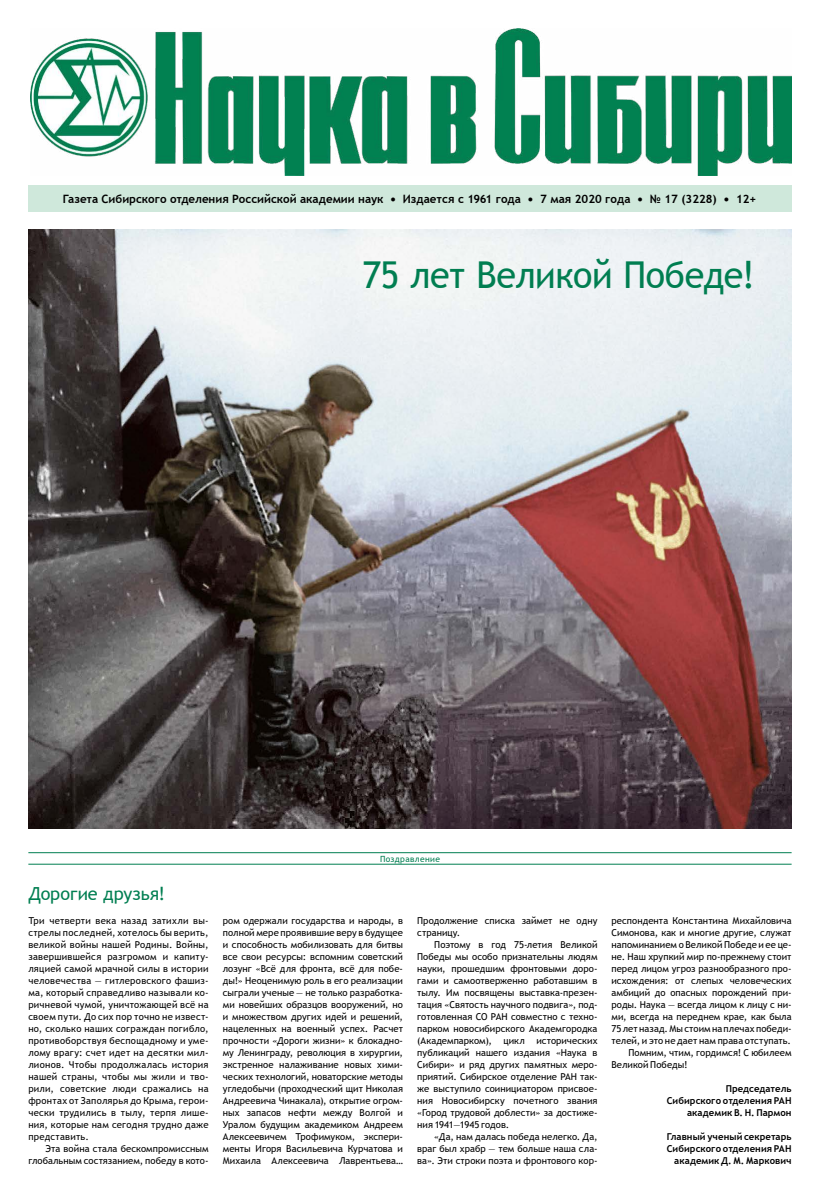
<style>
.page{position:relative;width:820px;height:1191px;background:#fff}
.page>*{position:absolute;margin:0;border:0;box-sizing:border-box;transform-origin:0 0}
.t1{font:37px "Trebuchet MS";letter-spacing:-.01em;color:#007e51}
.t2{font:18px "Trebuchet MS";color:#007e51}
.t3{font:700 11.5px "Trebuchet MS";color:#000}
.t4{font:9.5px/12px "Trebuchet MS";letter-spacing:.005em;color:#000;text-align:justify}
.t5{font:700 9.5px/12px "Trebuchet MS";letter-spacing:.01em;color:#000;text-align:right}
.t6{font:8.5px "Trebuchet MS";letter-spacing:.04em;color:#007e51}
.s1{font-size:9px}
</style>
<div class="page">
<div style="left:28px;top:185px;width:763px;height:27px;background:#cfe8db"></div>
<img style="left:31px;top:29px;width:760px;height:147px">
<hr style="left:28px;top:852px;width:763px;height:1px;background:#007e51">
<hr style="left:28px;top:863px;width:763px;height:1px;background:#007e51">
<img style="left:28px;top:229px;width:763px;height:599px">
<p class="t3" style="left:63px;top:191px;width:694px">Газета Сибирского отделения Российской академии наук <span class="s1">●</span> Издается с 1961 года <span class="s1">●</span> 7 мая 2020 года <span class="s1">●</span> № 17 (3228) <span class="s1">●</span> 12+</p>
<h1 class="t1" style="left:362px;top:252px;width:394px">75 лет Великой Победе!</h1>
<h2 class="t2" style="left:28px;top:882px;width:138px">Дорогие друзья!</h2>
<p class="t4" style="left:28px;top:915px;width:182px">Три четверти века назад затихли вы&shy;стрелы последней, хотелось бы верить, великой войны нашей Родины. Войны, завершившейся разгромом и капиту&shy;ляцией самой мрачной силы в истории человечества — гитлеровского фашиз&shy;ма, который справедливо называли ко&shy;ричневой чумой, уничтожающей всё на своем пути. До сих пор точно не извест&shy;но, сколько наших сограждан погибло, противоборствуя беспощадному и уме&shy;лому врагу: счет идет на десятки мил&shy;лионов. Чтобы продолжалась история нашей страны, чтобы мы жили и тво&shy;рили, советские люди сражались на фронтах от Заполярья до Крыма, герои&shy;чески трудились в тылу, терпя лише&shy;ния, которые нам сегодня трудно даже представить.</p>
<p class="t4" style="left:28px;top:1143px;width:182px;text-align:right">Эта война стала бескомпромиссным глобальным состязанием, победу в кото-</p>
<p class="t6" style="left:380px;top:853px;width:61px">Поздравление</p>
<p class="t4" style="left:223px;top:915px;width:182px">ром одержали государства и народы, в полной мере проявившие веру в будущее и способность мобилизовать для битвы все свои ресурсы: вспомним советский лозунг «Всё для фронта, всё для побе&shy;ды!» Неоценимую роль в его реализации сыграли ученые — не только разработка&shy;ми новейших образцов вооружений, но и множеством других идей и решений, нацеленных на военный успех. Расчет прочности «Дороги жизни» к блокадно&shy;му Ленинграду, революция в хирургии, экстренное налаживание новых хими&shy;ческих технологий, новаторские методы угледобычи (проходческий щит Николая Андреевича Чинакала), открытие огром&shy;ных запасов нефти между Волгой и Уралом будущим академиком Андреем Алексеевичем Трофимуком, экспери&shy;менты Игоря Васильевича Курчатова и Михаила Алексеевича Лаврентьева…</p>
<p class="t4" style="left:417px;top:915px;width:182px">Продолжение списка займет не одну страницу.</p>
<p class="t4" style="left:417px;top:939px;width:182px;text-indent:17px">Поэтому в год 75-летия Великой Победы мы особо признательны людям науки, прошедшим фронтовыми доро&shy;гами и самоотверженно работавшим в тылу. Им посвящены выставка-презен&shy;тация «Святость научного подвига», под&shy;готовленная СО РАН совместно с техно&shy;парком новосибирского Академгородка (Академпарком), цикл исторических публикаций нашего издания «Наука в Сибири» и ряд других памятных меро&shy;приятий. Сибирское отделение РАН так&shy;же выступило соинициатором присвое&shy;ния Новосибирску почетного звания «Город трудовой доблести» за достиже&shy;ния 1941—1945 годов.</p>
<p class="t4" style="left:417px;top:1131px;width:182px;text-indent:17px">«Да, нам далась победа нелегко. Да, враг был храбр — тем больше наша сла&shy;ва». Эти строки поэта и фронтового кор-</p>
<p class="t4" style="left:611px;top:915px;width:182px">респондента Константина Михайловича</p>
<p class="t4" style="left:611px;top:927px;width:181px">Симонова, как и многие другие, служат</p>
<p class="t4" style="left:611px;top:939px;width:181px">напоминанием о Великой Победе и ее це-</p>
<p class="t4" style="left:611px;top:951px;width:182px">не. Наш хрупкий мир по-прежнему стоит</p>
<p class="t4" style="left:611px;top:963px;width:181px">перед лицом угроз разнообразного про-</p>
<p class="t4" style="left:611px;top:975px;width:182px">исхождения: от слепых человеческих</p>
<p class="t4" style="left:611px;top:987px;width:181px">амбиций до опасных порождений при-</p>
<p class="t4" style="left:611px;top:999px;width:181px">роды. Наука — всегда лицом к лицу с ни-</p>
<p class="t4" style="left:611px;top:1011px;width:181px">ми, всегда на переднем крае, как была</p>
<p class="t4" style="left:611px;top:1023px;width:181px">75 лет назад. Мы стоим на плечах победи-</p>
<p class="t4" style="left:611px;top:1035px;width:181px">телей, и это не дает нам права отступать.</p>
<p class="t4" style="left:628px;top:1047px;width:164px">Помним, чтим, гордимся! С юбилеем</p>
<p class="t4" style="left:611px;top:1059px;width:78px">Великой Победы!</p>
<p class="t5" style="left:666px;top:1083px;width:126px">Председатель<br>Сибирского отделения РАН академик В. Н. Пармон</p>
<p class="t5" style="left:666px;top:1131px;width:126px">Главный ученый секретарь<br>Сибирского отделения РАН академик Д. М. Маркович</p>
</div>
